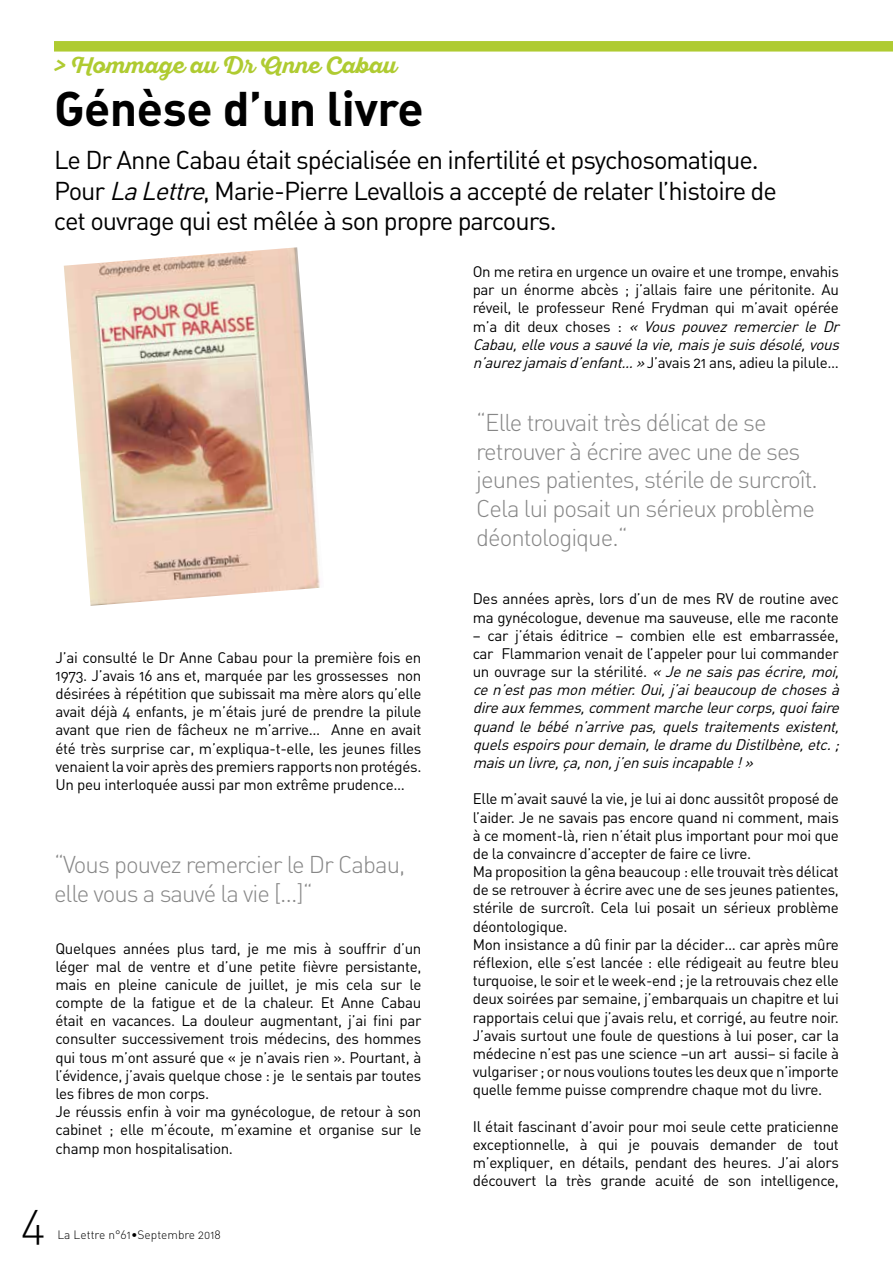
<style>
.page{position:relative;width:893px;height:1263px;background:#fff}
.page>*{position:absolute;margin:0;border:0;box-sizing:border-box;transform-origin:0 0}
.t1{font:48px "DIN Bold Alternate";letter-spacing:-.01em;color:#000}
.t2{font:46.5px "DIN Light Alternate";color:#000}
.t3{font:25.5px/30.6px "DIN Regular Alternate";letter-spacing:-.04em;color:#000}
.t4{font:24px/28.8px "DIN Light Alternate";letter-spacing:-.04em;color:#878787}
.t5{font:700 22.5px "Sant Elia Script Alt";color:#afcb31}
.t6{font:15.15px/18.1px "DIN Regular Alternate";letter-spacing:-.02em;color:#000}
.t7{font:italic 15.15px/18.1px "DIN Regular Alternate";color:#000}
.t8{font:12px "DIN Light Alternate";color:#000}
.s1{font-style:italic}
.s2{font-style:normal}
</style>
<div class="page">
<div style="left:54px;top:41px;width:839px;height:11px;background:#afcb31"></div>
<img style="left:64px;top:247px;width:256px;height:359px">
<h3 class="t5" style="left:54px;top:52px;width:344px">&gt; Hommage au Dr Anne Cabau</h3>
<h1 class="t1" style="left:54px;top:77px;width:371px">Génèse d’un livre</h1>
<h3 class="t3" style="left:54px;top:144px;width:724px">Le Dr Anne Cabau était spécialisée en infertilité et psychosomatique.<br>Pour <span class="s1">LaLettre</span>, Marie-Pierre Levallois a accepté de relater l’histoire de cet ouvrage qui est mêlée à son propre parcours.</h3>
<p class="t6" style="left:473px;top:262px;width:372px">On me retira en urgence un ovaire et une trompe, envahis par un énorme abcès ; j’allais faire une péritonite. Au réveil, le professeur René Frydman qui m’avait opérée m ’ a d i t d e u x c h o s e s : <span class="s1">« Vous pouvez remercier le Dr Cabau,ellevousasauvélavie,maisjesuisdésolé,vous n’aurezjamaisd’enfant…»</span>J’avais 21 ans, adieu la pilule…</p>
<h3 class="t4" style="left:476px;top:408px;width:343px">“Elle trouvait très délicat de se retrouver à écrire avec une de ses jeunes patientes, stérile de surcroît.<br>Cela lui posait un sérieux problème déontologique.“</h3>
<p class="t6" style="left:55px;top:648px;width:368px;text-align:justify">J’ai consulté le Dr Anne Cabau pour la première fois en 1973. J’avais 16 ans et, marquée par les grossesses non désirées à répétition que subissait ma mère alors qu’elle avait déjà 4 enfants, je m’étais juré de prendre la pilule avant que rien de fâcheux ne m’arrive… Anne en avait été très surprise car, m’expliqua-t-elle, les jeunes filles venaient la voir après des premiers rapports non protégés.<br>Un peu interloquée aussi par mon extrême prudence…</p>
<h3 class="t4" style="left:54px;top:850px;width:353px">“Vous pouvez remercier le Dr Cabau, elle vous a sauvé la vie […]“</h3>
<p class="t6" style="left:55px;top:939px;width:368px">Quelques années plus tard, je me mis à souffrir d’un léger mal de ventre et d’une petite fièvre persistante, mais en pleine canicule de juillet, je mis cela sur le compte de la fatigue et de la chaleur. Et Anne Cabau était en vacances. La douleur augmentant, j’ai fini par consulter successivement trois médecins, des hommes qui tous m’ont assuré que « je n’avais rien ». Pourtant, à l’évidence, j’avais quelque chose : je le sentais par toutes les fibres de mon corps.<br>Je réussis enfin à voir ma gynécologue, de retour à son cabinet ; elle m’écoute, m’examine et organise sur le champ mon hospitalisation.</p>
<h2 class="t2" style="left:21px;top:1193px;width:26px">4</h2>
<p class="t8" style="left:57px;top:1227px;width:165px">La Lettre n°61•Septembre 2018</p>
<p class="t6" style="left:473px;top:589px;width:368px">Des années après, lors d’un de mes RV de routine avec ma gynécologue, devenue ma sauveuse, elle me raconte</p>
<p class="t7" style="left:473px;top:626px;width:372px"><span class="s2">– car j’étais éditrice – combien elle est embarrassée, car Flammarion venait de l’appeler pour lui commander un ouvrage sur la stérilité.</span> «Jenesaispasécrire,moi, cen’estpasmonmétier.Oui,j ’aibeaucoupdechosesà direauxfemmes,commentmarcheleurcorps,quoifaire quand le bébé n’arrive pas, quels traitements existent, quelsespoirspourdemain,ledrameduDistilbène,etc. ; maisunlivre,ça,non,j ’ensuisincapable ! »</p>
<p class="t6" style="left:473px;top:789px;width:368px">Elle m’avait sauvé la vie, je lui ai donc aussitôt proposé de l’aider. Je ne savais pas encore quand ni comment, mais à ce moment-là, rien n’était plus important pour moi que de la convaincre d’accepter de faire ce livre.<br>Ma proposition la gêna beaucoup : elle trouvait très délicat de se retrouver à écrire avec une de ses jeunes patientes, stérile de surcroît. Cela lui posait un sérieux problème déontologique.<br>Mon insistance a dû finir par la décider… car après mûre réflexion, elle s’est lancée : elle rédigeait au feutre bleu turquoise, le soir et le week-end ; je la retrouvais chez elle deux soirées par semaine, j’embarquais un chapitre et lui rapportais celui que j’avais relu, et corrigé, au feutre noir.<br>J’avais surtout une foule de questions à lui poser, car la médecine n’est pas une science –un art aussi– si facile à vulgariser ; or nous voulions toutes les deux que n’importe quelle femme puisse comprendre chaque mot du livre.</p>
<p class="t6" style="left:473px;top:1117px;width:368px;text-align:justify">Il était fascinant d’avoir pour moi seule cette praticienne exceptionnelle, à qui je pouvais demander de tout m’expliquer, en détails, pendant des heures. J’ai alors découvert la très grande acuité de son intelligence,</p>
</div>
